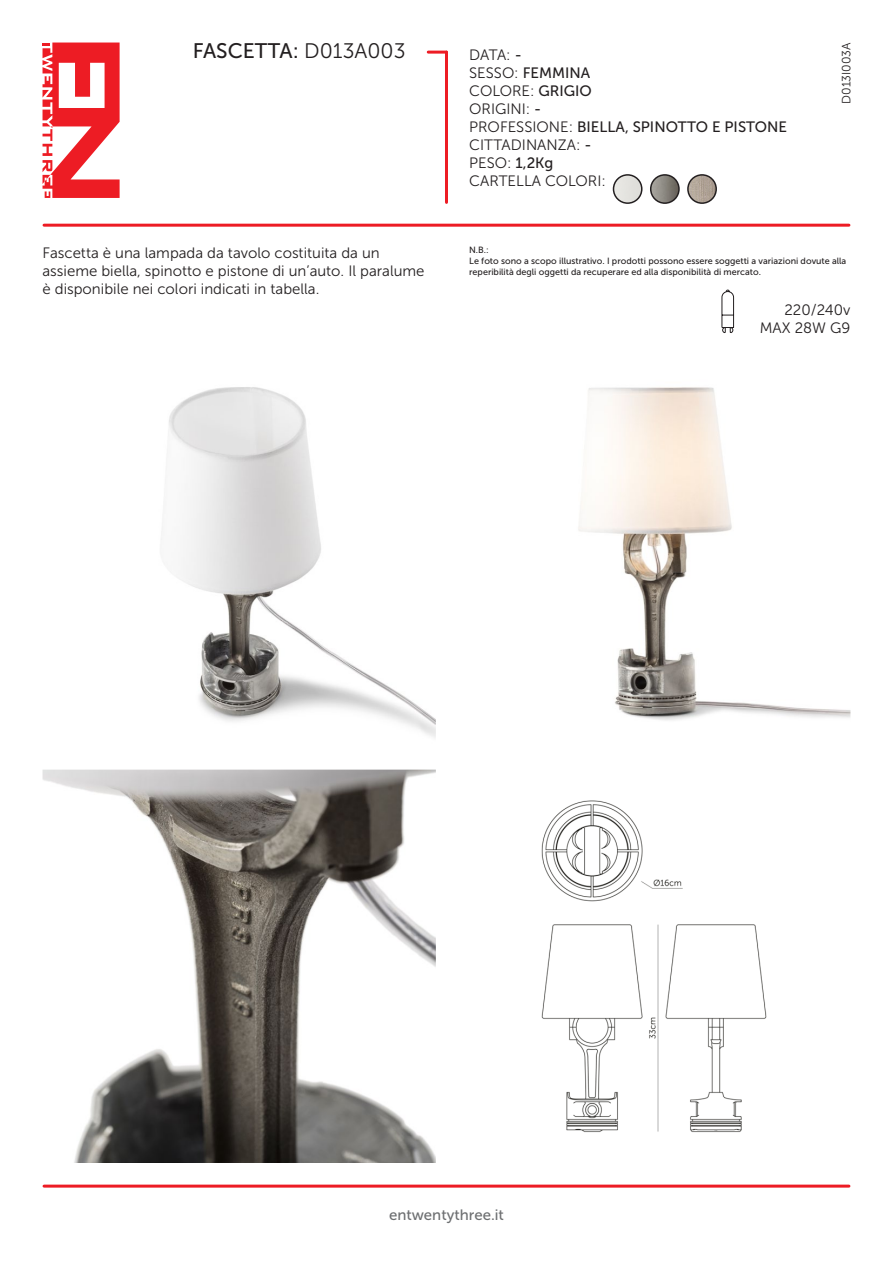
<style>
.page{position:relative;width:893px;height:1263px;background:#fff}
.page>*{position:absolute;margin:0;border:0;box-sizing:border-box;transform-origin:0 0}
.t1{font:21px "Museo Sans 500";color:#231f20}
.t2{font:15px/18px "Museo Sans 300";color:#231f20}
.t3{font:15px "Museo Sans 500";color:#231f20}
.t4{font:15px "Museo Sans 500";color:#6d6f71}
.t5{font:12px "Museo Sans 300";color:#231f20}
.t6{font:9px/10.8px "Museo Sans 500";color:#231f20}
.s1{font-family:"Museo Sans 300"}
.s2{font-family:"Museo Sans 500"}
</style>
<div class="page">
<img style="left:43px;top:770px;width:393px;height:393px">
<img style="left:578px;top:387px;width:272px;height:333px">
<img style="left:541px;top:800px;width:226px;height:333px">
<img style="left:161px;top:387px;width:275px;height:351px">
<svg style="left:43px;top:43px;width:77px;height:155px"></svg>
<hr style="left:44px;top:224px;width:805px;height:3px;background:#ed1c24">
<hr style="left:445px;top:52px;width:3px;height:150px;background:#ed1c24">
<hr style="left:428px;top:51px;width:18px;height:3px;background:#ed1c24">
<hr style="left:44px;top:1184px;width:805px;height:3px;background:#ed1c24">
<svg style="left:721px;top:289px;width:13px;height:44px"></svg>
<img style="left:651px;top:175px;width:28px;height:28px;border-radius:14px">
<div style="left:650px;top:174px;width:30px;height:30px;border:2px solid #231f20;border-radius:50%"></div>
<img style="left:688px;top:175px;width:28px;height:28px;border-radius:14px">
<div style="left:687px;top:174px;width:30px;height:30px;border:2px solid #231f20;border-radius:50%"></div>
<img style="left:613px;top:175px;width:29px;height:28px;border-radius:14px">
<div style="left:613px;top:174px;width:29px;height:30px;border:2px solid #231f20;border-radius:50%"></div>
<h1 class="t1" style="left:193px;top:40px;width:214px">FASCETTA: <span class="s1">D013A003</span></h1>
<p class="t2" style="left:469px;top:46px;width:54px">DATA: <span class="s2">-</span></p>
<p class="t3" style="left:469px;top:64px;width:123px"><span class="s1">SESSO:</span> FEMMINA</p>
<p class="t2" style="left:469px;top:82px;width:124px">COLORE: <span class="s2">GRIGIO<br></span>ORIGINI: <span class="s2">-</span></p>
<p class="t3" style="left:469px;top:118px;width:319px"><span class="s1">PROFESSIONE:</span> BIELLA, SPINOTTO E PISTONE</p>
<p class="t2" style="left:469px;top:136px;width:138px">CITTADINANZA: <span class="s2">-<br></span>PESO: <span class="s2">1,2Kg<br></span>CARTELLA COLORI:</p>
<p class="t5" style="left:840px;top:104px;width:63px;rotate:-90deg">D013I003A</p>
<p class="t2" style="left:43px;top:244px;width:384px">Fascetta è una lampada da tavolo costituita da un assieme biella, spinotto e pistone di un’auto. Il paralume è disponibile nei colori indicati in tabella.</p>
<p class="t6" style="left:469px;top:245px;width:379px">N.B.:<br>Le foto sono a scopo illustrativo. I prodotti possono essere soggetti a variazioni dovute alla reperibilità degli oggetti da recuperare ed alla disponibilità di mercato.</p>
<p class="t2" style="left:760px;top:301px;width:92px;text-align:right">220/240v<br>MAX 28W G9</p>
<p class="t4" style="left:389px;top:1207px;width:116px">entwentythree.it</p>
</div>
